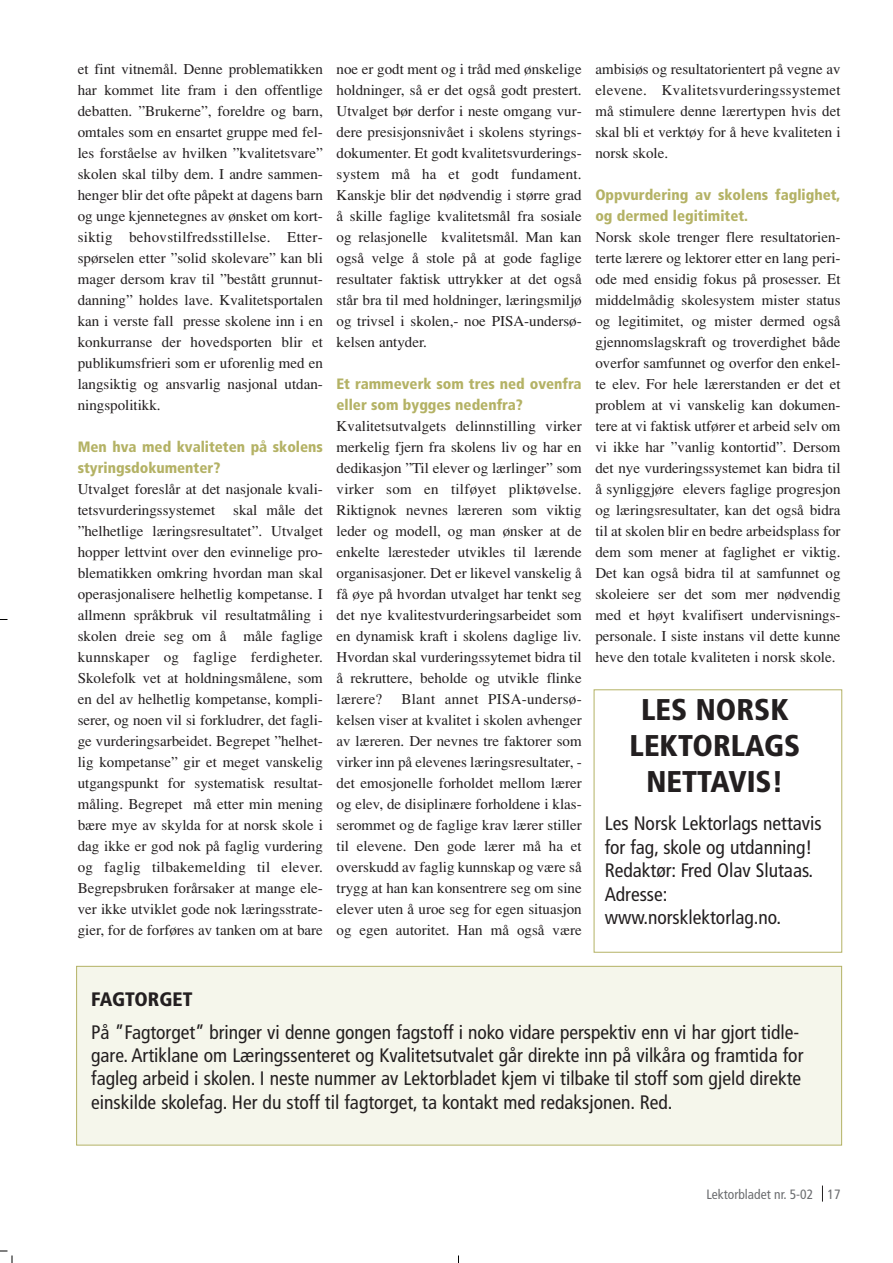
<style>
.page{position:relative;width:893px;height:1263px;background:#fff}
.page>*{position:absolute;margin:0;border:0;box-sizing:border-box;transform-origin:0 0}
.t1{font:900 condensed 30px/36px "Frutiger";color:#231f20;text-align:center}
.t2{font:condensed 19.5px/23.4px "Frutiger";color:#231f20}
.t3{font:900 condensed 19.5px "Frutiger";color:#231f20}
.t4{font:15px/21px "Times";color:#231f20;text-align:justify}
.t5{font:900 condensed 15px/21px "Frutiger";color:#b4b265}
.t6{font:condensed 13.5px "Frutiger";color:#6c6d70}
</style>
<div class="page">
<svg style="left:0;top:619px;width:843px;height:644px"></svg>
<p class="t4" style="left:78px;top:60px;width:247px">et fint vitnemål. Denne problematikken har kommet lite fram i den offentlige debatten. ”Brukerne”, foreldre og barn, omtales som en ensartet gruppe med fel&shy;les forståelse av hvilken ”kvalitetsvare” skolen skal tilby dem. I andre sammen&shy;henger blir det ofte påpekt at dagens barn og unge kjennetegnes av ønsket om kort&shy;siktig behovstilfredsstillelse. Etter&shy;spørselen etter ”solid skolevare” kan bli mager dersom krav til ”bestått grunnut&shy;danning” holdes lave. Kvalitetsportalen kan i verste fall presse skolene inn i en konkurranse der hovedsporten blir et publikumsfrieri som er uforenlig med en langsiktig og ansvarlig nasjonal utdan&shy;ningspolitikk.</p>
<p class="t5" style="left:78px;top:438px;width:247px">Men hva med kvaliteten på skolens styringsdokumenter?</p>
<p class="t4" style="left:78px;top:480px;width:247px">Utvalget foreslår at det nasjonale kvali&shy;tetsvurderingssystemet skal måle det ”helhetlige læringsresultatet”. Utvalget hopper lettvint over den evinnelige pro&shy;blematikken omkring hvordan man skal operasjonalisere helhetlig kompetanse. I allmenn språkbruk vil resultatmåling i skolen dreie seg om å måle faglige kunnskaper og faglige ferdigheter.<br>Skolefolk vet at holdningsmålene, som en del av helhetlig kompetanse, kompli&shy;serer, og noen vil si forkludrer, det fagli&shy;ge vurderingsarbeidet. Begrepet ”helhet&shy;lig kompetanse” gir et meget vanskelig utgangspunkt for systematisk resultat&shy;måling. Begrepet må etter min mening bære mye av skylda for at norsk skole i dag ikke er god nok på faglig vurdering og faglig tilbakemelding til elever.<br>Begrepsbruken forårsaker at mange ele&shy;ver ikke utviklet gode nok læringsstrate&shy;gier, for de forføres av tanken om at bare</p>
<p class="t4" style="left:336px;top:60px;width:247px">noe er godt ment og i tråd med ønskelige holdninger, så er det også godt prestert.<br>Utvalget bør derfor i neste omgang vur&shy;dere presisjonsnivået i skolens styrings&shy;dokumenter. Et godt kvalitetsvurderings&shy;system må ha et godt fundament.<br>Kanskje blir det nødvendig i større grad å skille faglige kvalitetsmål fra sosiale og relasjonelle kvalitetsmål. Man kan også velge å stole på at gode faglige resultater faktisk uttrykker at det også står bra til med holdninger, læringsmiljø og trivsel i skolen,- noe PISA-undersø&shy;kelsen antyder.</p>
<p class="t5" style="left:336px;top:375px;width:247px">Et rammeverk som tres ned ovenfra eller som bygges nedenfra?</p>
<p class="t4" style="left:336px;top:417px;width:247px">Kvalitetsutvalgets delinnstilling virker merkelig fjern fra skolens liv og har en dedikasjon ”Til elever og lærlinger” som virker som en tilføyet pliktøvelse.<br>Riktignok nevnes læreren som viktig leder og modell, og man ønsker at de enkelte læresteder utvikles til lærende organisasjoner. Det er likevel vanskelig å få øye på hvordan utvalget har tenkt seg det nye kvalitestvurderingsarbeidet som en dynamisk kraft i skolens daglige liv.<br>Hvordan skal vurderingssytemet bidra til å rekruttere, beholde og utvikle flinke lærere?</p>
<p class="t4" style="left:336px;top:690px;width:247px;text-indent:65px">Blant annet PISA-undersø&shy;kelsen viser at kvalitet i skolen avhenger av læreren. Der nevnes tre faktorer som virker inn på elevenes læringsresultater, - det emosjonelle forholdet mellom lærer og elev, de disiplinære forholdene i klas&shy;serommet og de faglige krav lærer stiller til elevene. Den gode lærer må ha et overskudd av faglig kunnskap og være så trygg at han kan konsentrere seg om sine elever uten å uroe seg for egen situasjon og egen autoritet. Han må også være</p>
<p class="t4" style="left:595px;top:60px;width:247px">ambisiøs og resultatorientert på vegne av elevene. Kvalitetsvurderingssystemet må stimulere denne lærertypen hvis det skal bli et verktøy for å heve kvaliteten i norsk skole.</p>
<p class="t5" style="left:595px;top:186px;width:247px">Oppvurdering av skolens faglighet, og dermed legitimitet.</p>
<p class="t4" style="left:595px;top:228px;width:247px">Norsk skole trenger flere resultatorien&shy;terte lærere og lektorer etter en lang peri&shy;ode med ensidig fokus på prosesser. Et middelmådig skolesystem mister status og legitimitet, og mister dermed også gjennomslagskraft og troverdighet både overfor samfunnet og overfor den enkel&shy;te elev. For hele lærerstanden er det et problem at vi vanskelig kan dokumen&shy;tere at vi faktisk utfører et arbeid selv om vi ikke har ”vanlig kontortid”. Dersom det nye vurderingssystemet kan bidra til å synliggjøre elevers faglige progresjon og læringsresultater, kan det også bidra til at skolen blir en bedre arbeidsplass for dem som mener at faglighet er viktig.<br>Det kan også bidra til at samfunnet og skoleiere ser det som mer nødvendig med et høyt kvalifisert undervisnings&shy;personale. I siste instans vil dette kunne heve den totale kvaliteten i norsk skole.</p>
<h1 class="t1" style="left:629px;top:694px;width:172px">LES NORSK<br>LEKTORLAGS<br>NETTAVIS!</h1>
<h2 class="t2" style="left:604px;top:814px;width:218px">Les Norsk Lektorlags nettavis for fag, skole og utdanning!<br>Redaktør: Fred Olav Slutaas.<br>Adresse: www.norsklektorlag.no.</h2>
<h2 class="t3" style="left:91px;top:992px;width:103px">FAGTORGET</h2>
<p class="t2" style="left:91px;top:1022px;width:713px">På ”Fagtorget” bringer vi denne gongen fagstoff i noko vidare perspektiv enn vi har gjort tidle&shy;gare. Artiklane om Læringssenteret og Kvalitetsutvalet går direkte inn på vilkåra og framtida for fagleg arbeid i skolen. I neste nummer av Lektorbladet kjem vi tilbake til stoff som gjeld direkte einskilde skolefag. Her du stoff til fagtorget, ta kontakt med redaksjonen. Red.</p>
<p class="t6" style="left:706px;top:1189px;width:135px">Lektorbladet nr. 5-02 17</p>
</div>
